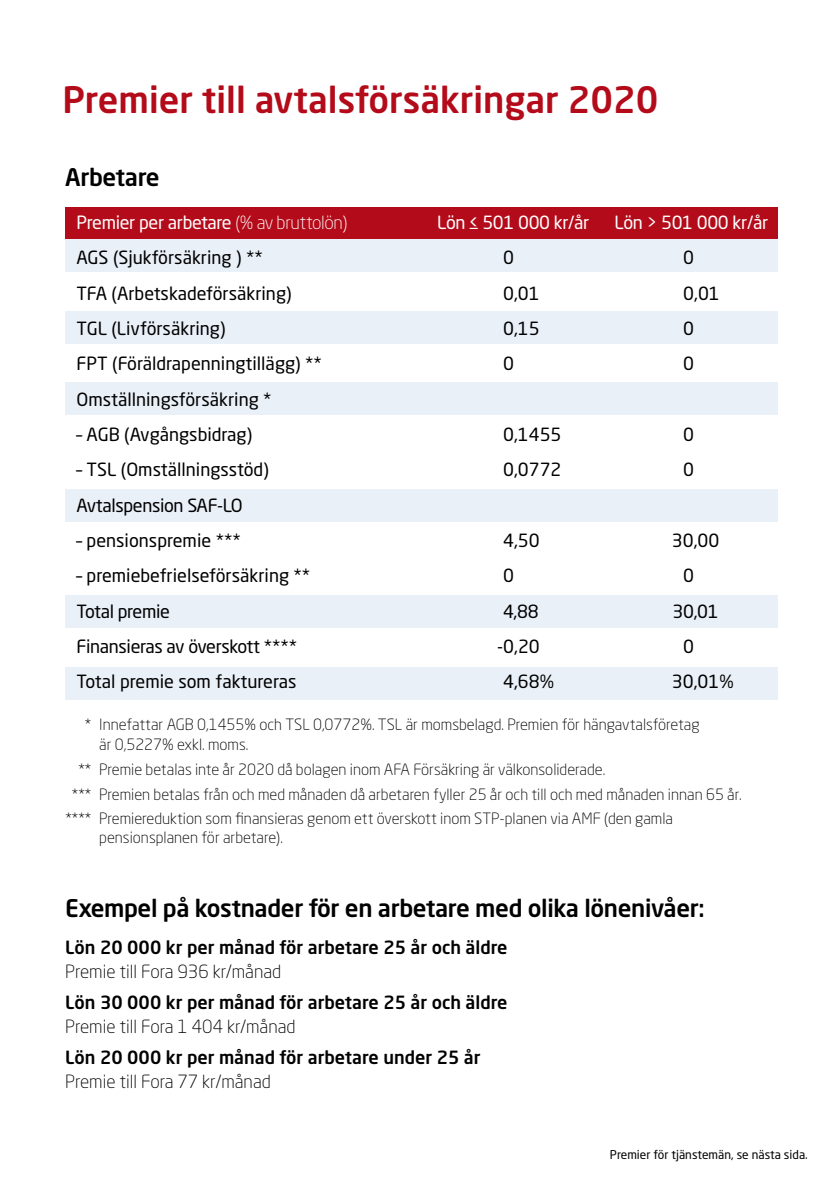
<style>
.page{position:relative;width:840px;height:1191px;background:#fff}
.page>*{position:absolute;margin:0;border:0;box-sizing:border-box;transform-origin:0 0}
.t1{font:500 36px "Neo Sans Pro";color:#b40b1a}
.t2{font:500 24px "Neo Sans Pro";letter-spacing:-.015em;color:#000}
.t3{font:18px "Neo Sans Pro";color:#000}
.t4{font:500 18px "Neo Sans Pro";color:#000}
.t5{font:300 18px "Neo Sans Pro";color:#000}
.t6{font:18px "Neo Sans Pro";letter-spacing:-.02em;color:#fff}
.t7{font:18px "Neo Sans Pro";letter-spacing:-.02em;color:#000}
.t8{font:300 15.4px/20px "Neo Sans Pro";color:#000}
.t9{font:12px "Neo Sans Pro";color:#000}
.s1{font-weight:300}
</style>
<div class="page">
<div style="left:65px;top:207px;width:712px;height:32px;background:#b40b1a"></div>
<div style="left:65px;top:239px;width:712px;height:32px;background:#eaf0f8"></div>
<div style="left:65px;top:312px;width:712px;height:32px;background:#eaf0f8"></div>
<div style="left:65px;top:382px;width:712px;height:32px;background:#eaf0f8"></div>
<div style="left:65px;top:489px;width:712px;height:33px;background:#eaf0f8"></div>
<div style="left:65px;top:595px;width:712px;height:32px;background:#eaf0f8"></div>
<div style="left:65px;top:667px;width:712px;height:32px;background:#eaf0f8"></div>
<h1 class="t1" style="left:62px;top:77px;width:597px">Premier till avtalsförsäkringar 2020</h1>
<h2 class="t2" style="left:65px;top:162px;width:96px">Arbetare</h2>
<p class="t6" style="left:77px;top:211px;width:272px">Premier per arbetare <span class="s1">(% av bruttolön)</span></p>
<p class="t6" style="left:437px;top:211px;width:154px">Lön ≤ 501 000 kr/år</p>
<p class="t6" style="left:614px;top:211px;width:155px">Lön &gt; 501 000 kr/år</p>
<p class="t3" style="left:77px;top:246px;width:188px">AGS (Sjukförsäkring ) **</p>
<p class="t3" style="left:503px;top:246px;width:12px">0</p>
<p class="t3" style="left:683px;top:246px;width:12px">0</p>
<p class="t3" style="left:77px;top:282px;width:216px">TFA (Arbetskadeförsäkring)</p>
<p class="t3" style="left:503px;top:282px;width:38px">0,01</p>
<p class="t3" style="left:683px;top:282px;width:38px">0,01</p>
<p class="t3" style="left:77px;top:317px;width:150px">TGL (Livförsäkring)</p>
<p class="t3" style="left:503px;top:317px;width:38px">0,15</p>
<p class="t3" style="left:683px;top:317px;width:12px">0</p>
<p class="t3" style="left:77px;top:352px;width:246px">FPT (Föräldrapenningtillägg) **</p>
<p class="t3" style="left:503px;top:352px;width:12px">0</p>
<p class="t3" style="left:683px;top:352px;width:12px">0</p>
<p class="t3" style="left:77px;top:388px;width:196px">Omställningsförsäkring *</p>
<p class="t3" style="left:77px;top:423px;width:177px">– AGB (Avgångsbidrag)</p>
<p class="t3" style="left:503px;top:423px;width:60px">0,1455</p>
<p class="t3" style="left:683px;top:423px;width:12px">0</p>
<p class="t3" style="left:77px;top:458px;width:194px">– TSL (Omställningsstöd)</p>
<p class="t3" style="left:503px;top:458px;width:60px">0,0772</p>
<p class="t3" style="left:683px;top:458px;width:12px">0</p>
<p class="t7" style="left:77px;top:494px;width:168px">Avtalspension SAF-LO</p>
<p class="t3" style="left:77px;top:529px;width:166px">– pensionspremie ***</p>
<p class="t3" style="left:503px;top:529px;width:38px">4,50</p>
<p class="t3" style="left:77px;top:564px;width:235px">– premiebefrielseförsäkring **</p>
<p class="t3" style="left:503px;top:564px;width:12px">0</p>
<p class="t3" style="left:683px;top:564px;width:12px">0</p>
<p class="t7" style="left:77px;top:600px;width:95px">Total premie</p>
<p class="t3" style="left:503px;top:600px;width:37px">4,88</p>
<p class="t7" style="left:77px;top:635px;width:222px">Finansieras av överskott ****</p>
<p class="t3" style="left:683px;top:635px;width:12px">0</p>
<p class="t3" style="left:77px;top:670px;width:221px">Total premie som faktureras</p>
<p class="t3" style="left:503px;top:670px;width:52px">4,68%</p>
<p class="t3" style="left:671px;top:529px;width:49px">30,00</p>
<p class="t3" style="left:672px;top:600px;width:47px">30,01</p>
<p class="t3" style="left:497px;top:635px;width:44px">-0,20</p>
<p class="t3" style="left:671px;top:671px;width:63px">30,01%</p>
<p class="t8" style="left:99px;top:714px;width:601px;text-indent:-14px">* Innefattar AGB 0,1455% och TSL 0,0772%. TSL är momsbelagd. Premien för hängavtalsföretag är 0,5227% exkl. moms.</p>
<p class="t8" style="left:78px;top:759px;width:528px">** Premie betalas inte år 2020 då bolagen inom AFA Försäkring är välkonsoliderade.</p>
<p class="t8" style="left:72px;top:783px;width:670px">*** Premien betalas från och med månaden då arbetaren fyller 25 år och till och med månaden innan 65 år.</p>
<p class="t8" style="left:65px;top:808px;width:608px">**** Premiereduktion som finansieras genom ett överskott inom STP-planen via AMF (den gamla</p>
<p class="t8" style="left:99px;top:827px;width:185px">pensionsplanen för arbetare).</p>
<h2 class="t2" style="left:65px;top:893px;width:640px">Exempel på kostnader för en arbetare med olika lönenivåer:</h2>
<p class="t4" style="left:65px;top:936px;width:443px">Lön 20 000 kr per månad för arbetare 25 år och äldre</p>
<p class="t5" style="left:65px;top:960px;width:217px">Premie till Fora 936 kr/månad</p>
<p class="t4" style="left:65px;top:991px;width:443px">Lön 30 000 kr per månad för arbetare 25 år och äldre</p>
<p class="t5" style="left:65px;top:1015px;width:232px">Premie till Fora 1 404 kr/månad</p>
<p class="t4" style="left:65px;top:1046px;width:416px">Lön 20 000 kr per månad för arbetare under 25 år</p>
<p class="t5" style="left:65px;top:1070px;width:207px">Premie till Fora 77 kr/månad</p>
<p class="t9" style="left:609px;top:1146px;width:199px">Premier för tjänstemän, se nästa sida.</p>
</div>
